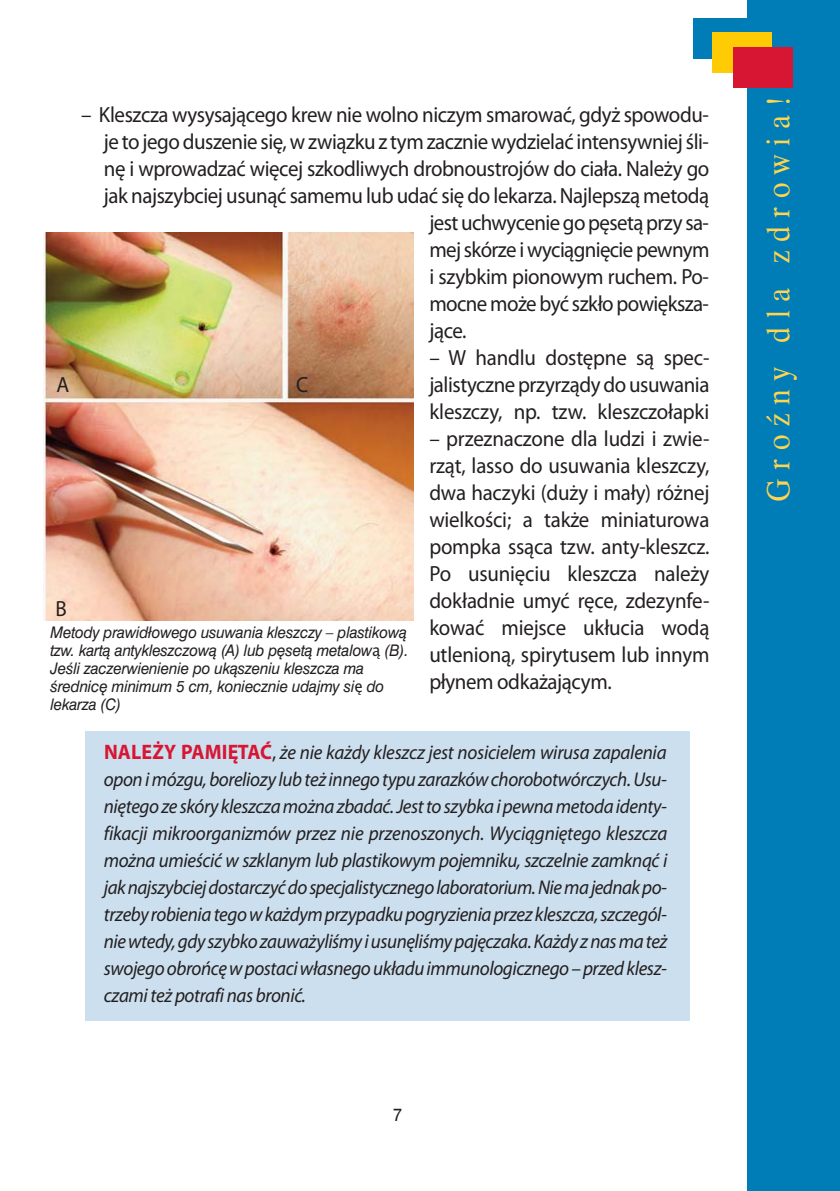
<style>
.page{position:relative;width:840px;height:1191px;background:#fff}
.page>*{position:absolute;margin:0;border:0;box-sizing:border-box;transform-origin:0 0}
.t1{font:32px "Dutch 801 PL";letter-spacing:.3em;color:#ffd44f;scale:.9 1}
.t2{font:22px/27px "Myriad Pro";letter-spacing:-.02em;color:#231f20;text-align:justify;scale:.95 1}
.t3{font:italic 20px/27px "Myriad Pro";letter-spacing:-.02em;color:#231f20;text-align:justify;scale:.95 1}
.t4{font:18px "Swiss 721 PL";color:#231f20;scale:.9 1}
.t5{font:italic 16px/18px "Swiss 721 PL";letter-spacing:-.01em;color:#231f20;scale:.95 1}
.s1{font-family:"Lucida Grande";font-style:normal}
.s2{font-weight:700;font-style:normal;font-size:21px;color:#d71634}
.s3{font-style:normal;font-size:21px}
</style>
<div class="page">
<div style="left:747px;top:0;width:92px;height:1191px;background:#007db6"></div>
<div style="left:693px;top:18px;width:59px;height:41px;background:#007db6"></div>
<div style="left:712px;top:32px;width:59px;height:41px;background:#ffcb04"></div>
<div style="left:732px;top:47px;width:60px;height:41px;background:#d71634"></div>
<img style="left:44px;top:233px;width:369px;height:388px">
<div style="left:85px;top:731px;width:604px;height:290px;background:#ccdfee"></div>
<p class="t2" style="left:81px;top:103px;width:662px">– Klesz cza wy sy sa ją ce go krew nie wol no ni czym sma ro wać, gdyż spo wo du -</p>
<p class="t2" style="left:104px;top:130px;width:638px">je to je go du sze nie się, w związ ku z tym za cznie wy dzie lać in ten syw niej śli -</p>
<p class="t2" style="left:104px;top:157px;width:638px">nę i wpro wa dzać wię cej szko dli wych drob no ustro jów do cia ła. Na le ży go</p>
<p class="t2" style="left:104px;top:184px;width:638px">jak naj szyb ciej usu nąć sa me mu lub udać się do le ka rza. Naj lep szą me to dą</p>
<p class="t2" style="left:429px;top:211px;width:296px">jest uchwy ce nie go pę se tą przy sa -</p>
<p class="t2" style="left:429px;top:238px;width:296px">mej skó rze i wy cią gnię cie pew nym</p>
<p class="t2" style="left:429px;top:265px;width:296px">i szyb kim pio no wym ru chem. Po -</p>
<p class="t2" style="left:429px;top:292px;width:296px">moc ne mo że być szkło po więk sza -</p>
<p class="t2" style="left:429px;top:319px;width:41px">ją ce.</p>
<p class="t2" style="left:429px;top:346px;width:296px">– W handlu dostępne są spec&shy;jalistyczne przyrządy do usuwania kleszczy, np. tzw. kleszczołapki</p>
<p class="t2" style="left:429px;top:427px;width:296px">– przeznaczone dla ludzi i zwie&shy;rząt, lasso do usuwania kleszczy, dwa haczyki (duży i mały) różnej wielkości; a także miniaturowa pompka ssąca tzw. anty-kleszcz.<br>Po usunięciu kleszcza należy dokładnie umyć ręce, zdezynfe&shy;kować miejsce ukłucia wodą utlenioną, spirytusem lub innym płynem odkażającym.</p>
<p class="t2" style="left:296px;top:373px;width:14px">C</p>
<p class="t2" style="left:56px;top:373px;width:15px">A</p>
<p class="t2" style="left:55px;top:597px;width:13px">B</p>
<p class="t5" style="left:50px;top:625px;width:378px">Metody prawidłowego usuwania kleszczy – plastikowà tzw. kartà antykleszczowà (A) lub p´setà metalow<span class="s1">ą</span> (B).<br>JeÊli zaczerwienienie po ukàszeniu kleszcza ma Êrednic´ minimum 5 cm, koniecznie udajmy si<span class="s1">ę</span> do lekarza (C)</p>
<p class="t3" style="left:104px;top:740px;width:594px"><span class="s2">NA LE ŻY PA MIĘ TAĆ</span> <span class="s3">,</span> że nie każ dy kleszcz jest no si cie lem wi ru sa za pa le nia opon i mó zgu, bo re lio zy lub też in ne go ty pu za raz ków cho ro bo twór czych. Usu - nię te go ze skó ry klesz cza moż na zba dać. Jest to szyb ka i pew na me to da iden ty - fi ka cji mi kro or ga ni zmów przez nie prze no szo nych. Wy cią gnię te go klesz cza moż na umie ścić w szkla nym lub pla sti ko wym po jem ni ku, szczel nie za mknąć i jak naj szyb ciej do star czyć do spe cja li stycz ne go la bo ra to rium. Nie ma jed nak po - trze by ro bie nia te go w każ dym przy pad ku po gry zie nia przez klesz cza, szcze gól - nie wte dy, gdy szyb ko za uwa ży li śmy i usu nę li śmy pa ję cza ka. Każ dy z nas ma też swo je go obroń cę w po sta ci wła sne go ukła du im mu no lo gicz ne go – przed klesz - cza mi też po tra fi nas bro nić.</p>
<p class="t4" style="left:393px;top:1108px;width:11px">7</p>
<h1 class="t1" style="left:766px;top:502px;width:451px;rotate:-90deg">Groêny dla zdrowia!</h1>
</div>
